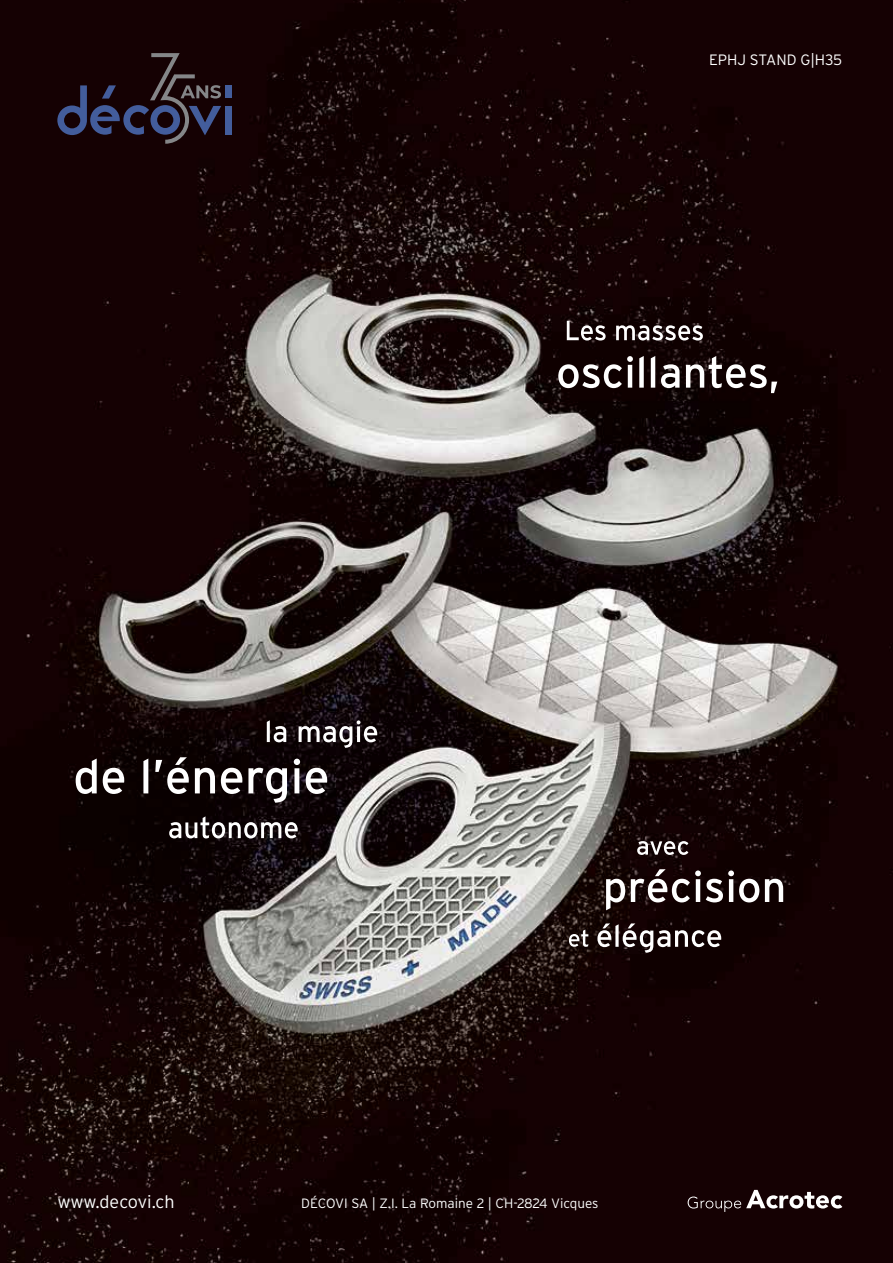
<style>
.page{position:relative;width:893px;height:1263px;background:#fff}
.page>*{position:absolute;margin:0;border:0;box-sizing:border-box;transform-origin:0 0}
.t1{font:300 18px "Interstate";color:#fff}
.t2{font:300 15px "Interstate";color:#fff}
.t3{font:300 13.5px "Interstate";color:#fff}
</style>
<div class="page">
<img style="left:0;top:0;width:893px;height:1263px">
<svg style="left:688px;top:1190px;width:154px;height:22px"></svg>
<svg style="left:569px;top:929px;width:19px;height:18px"></svg>
<svg style="left:597px;top:923px;width:124px;height:30px"></svg>
<svg style="left:637px;top:841px;width:51px;height:14px"></svg>
<svg style="left:606px;top:879px;width:19px;height:31px"></svg>
<svg style="left:631px;top:869px;width:128px;height:33px"></svg>
<svg style="left:765px;top:879px;width:18px;height:23px"></svg>
<svg style="left:558px;top:356px;width:75px;height:32px"></svg>
<svg style="left:639px;top:356px;width:5px;height:32px"></svg>
<svg style="left:651px;top:356px;width:4px;height:32px"></svg>
<svg style="left:661px;top:364px;width:18px;height:24px"></svg>
<svg style="left:686px;top:356px;width:91px;height:37px"></svg>
<svg style="left:567px;top:321px;width:39px;height:19px"></svg>
<svg style="left:616px;top:325px;width:87px;height:15px"></svg>
<svg style="left:267px;top:720px;width:19px;height:22px"></svg>
<svg style="left:299px;top:720px;width:78px;height:28px"></svg>
<svg style="left:76px;top:758px;width:21px;height:36px"></svg>
<svg style="left:103px;top:768px;width:21px;height:26px"></svg>
<svg style="left:143px;top:758px;width:5px;height:35px"></svg>
<svg style="left:155px;top:757px;width:34px;height:37px"></svg>
<svg style="left:195px;top:768px;width:20px;height:25px"></svg>
<svg style="left:221px;top:768px;width:21px;height:26px"></svg>
<svg style="left:248px;top:768px;width:39px;height:35px"></svg>
<svg style="left:294px;top:759px;width:6px;height:34px"></svg>
<svg style="left:306px;top:768px;width:21px;height:26px"></svg>
<svg style="left:169px;top:816px;width:129px;height:22px"></svg>
<div style="left:225px;top:85px;width:6px;height:13px;background:#435d9c"></div>
<div style="left:225px;top:106px;width:7px;height:28px;background:#435d9c"></div>
<svg style="left:57px;top:53px;width:164px;height:91px;background:#241924"></svg>
<p class="t2" style="left:709px;top:51px;width:135px">EPHJ STAND G|H35</p>
<h1 class="t1" style="left:57px;top:1191px;width:119px">www.decovi.ch</h1>
<p class="t3" style="left:301px;top:1196px;width:299px">DÉCOVI SA | Z.I. La Romaine 2 | CH-2824 Vicques</p>
</div>
